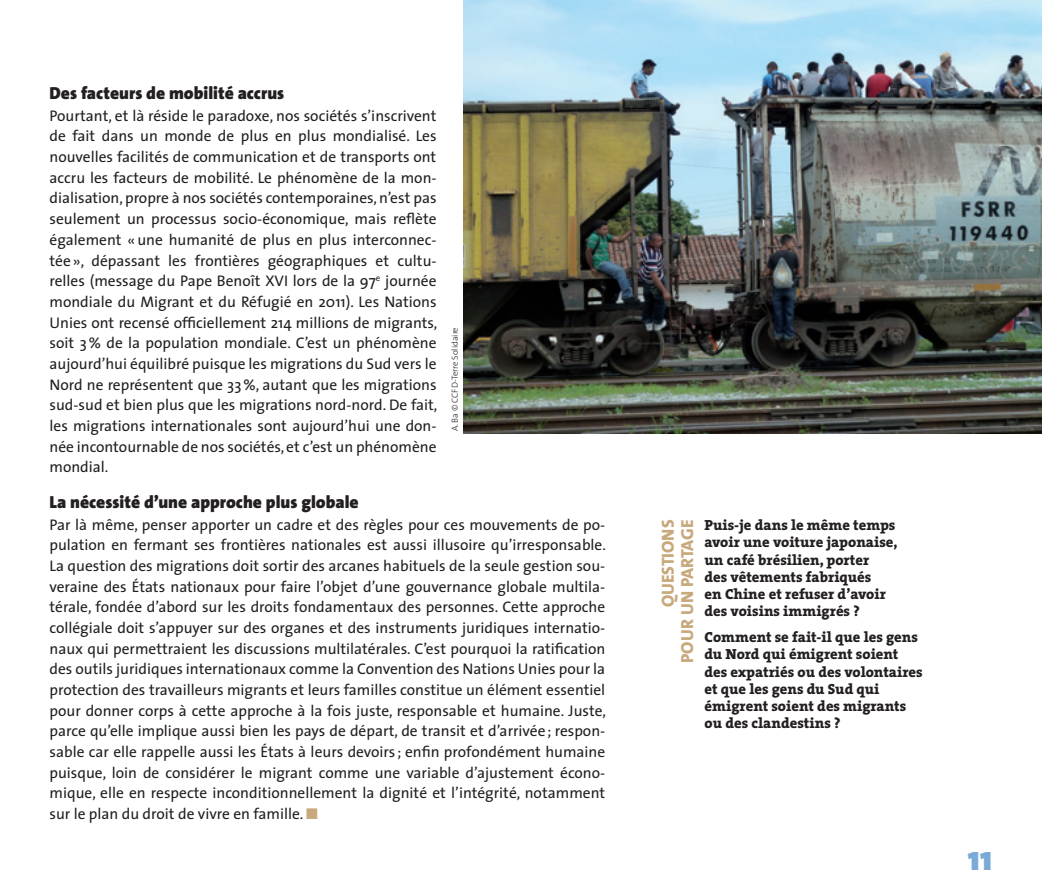
<style>
.page{position:relative;width:1042px;height:896px;background:#fff}
.page>*{position:absolute;margin:0;border:0;box-sizing:border-box;transform-origin:0 0}
.t1{font:900 35px "The Sans";color:#79abd6}
.t2{font:900 17.5px "The Sans";color:#231f20}
.t3{font:800 17.5px/19.2px "The Sans";color:#c7a97c;text-align:right}
.t4{font:15.4px/20.7px "The Sans";color:#231f20;text-align:justify}
.t5{font:800 14.7px/17.2px "The Serif";color:#231f20}
.t6{font:300 8.75px "The Sans";color:#231f20}
.s1{color:#c7a97c}
</style>
<div class="page">
<img style="left:464px;top:0;width:578px;height:433px">
<p class="t2" style="left:50px;top:78px;width:236px">Des facteurs de mobilité accrus</p>
<p class="t4" style="left:50px;top:105px;width:389px">Pourtant, et là réside le paradoxe, nos sociétés s’inscrivent de fait dans un monde de plus en plus mondialisé. Les nouvelles facilités de communication et de transports ont accru les facteurs de mobilité. Le phénomène de la mon&shy;dialisation, propre à nos sociétés contemporaines, n’est pas seulement un processus socio-économique, mais reflète également «une humanité de plus en plus interconnec&shy;tée», dépassant les frontières géographiques et cultu&shy;relles (message du Pape Benoît XVI lors de la 97<sup>e</sup> journée mondiale du Migrant et du Réfugié en 2011). Les Nations Unies ont recensé officiellement 214 millions de migrants, soit 3% de la population mondiale. C’est un phénomène aujourd’hui équilibré puisque les migrations du Sud vers le Nord ne représentent que 33%, autant que les migrations sud-sud et bien plus que les migrations nord-nord. De fait, les migrations internationales sont aujourd’hui une don&shy;née incontournable de nos sociétés, et c’est un phénomène mondial.</p>
<p class="t2" style="left:50px;top:487px;width:311px">La nécessité d’une approche plus globale</p>
<p class="t4" style="left:50px;top:513px;width:558px">Par là même, penser apporter un cadre et des règles pour ces mouvements de po&shy;pulation en fermant ses frontières nationales est aussi illusoire qu’irresponsable.<br>La question des migrations doit sortir des arcanes habituels de la seule gestion sou&shy;veraine des États nationaux pour faire l’objet d’une gouvernance globale multila&shy;térale, fondée d’abord sur les droits fondamentaux des personnes. Cette approche collégiale doit s’appuyer sur des organes et des instruments juridiques internatio&shy;naux qui permettraient les discussions multilatérales. C’est pourquoi la ratification des outils juridiques internationaux comme la Convention des Nations Unies pour la protection des travailleurs migrants et leurs familles constitue un élément essentiel pour donner corps à cette approche à la fois juste, responsable et humaine. Juste, parce qu’elle implique aussi bien les pays de départ, de transit et d’arrivée; respon&shy;sable car elle rappelle aussi les États à leurs devoirs ; enfin profondément humaine puisque, loin de considérer le migrant comme une variable d’ajustement écono&shy;mique, elle en respecte inconditionnellement la dignité et l’intégrité, notamment sur le plan du droit de vivre en famille. <span class="s1">■</span></p>
<p class="t6" style="left:448px;top:431px;width:106px;rotate:-90deg">A. Ba © CCFD-Terre Solidaire</p>
<p class="t3" style="left:658px;top:662px;width:145px;rotate:-90deg">Questions<br>pour un partage</p>
<p class="t5" style="left:704px;top:516px;width:194px">Puis-je dans le même temps avoir une voiture japonaise, un café brésilien, porter<br>des vêtements fabriqués<br>en Chine et refuser d’avoir des voisins immigrés ?</p>
<p class="t5" style="left:704px;top:628px;width:220px">Comment se fait-il que les gens du Nord qui émigrent soient des expatriés ou des volontaires et que les gens du Sud qui émigrent soient des migrants ou des clandestins ?</p>
<h1 class="t1" style="left:968px;top:827px;width:26px">11</h1>
</div>
